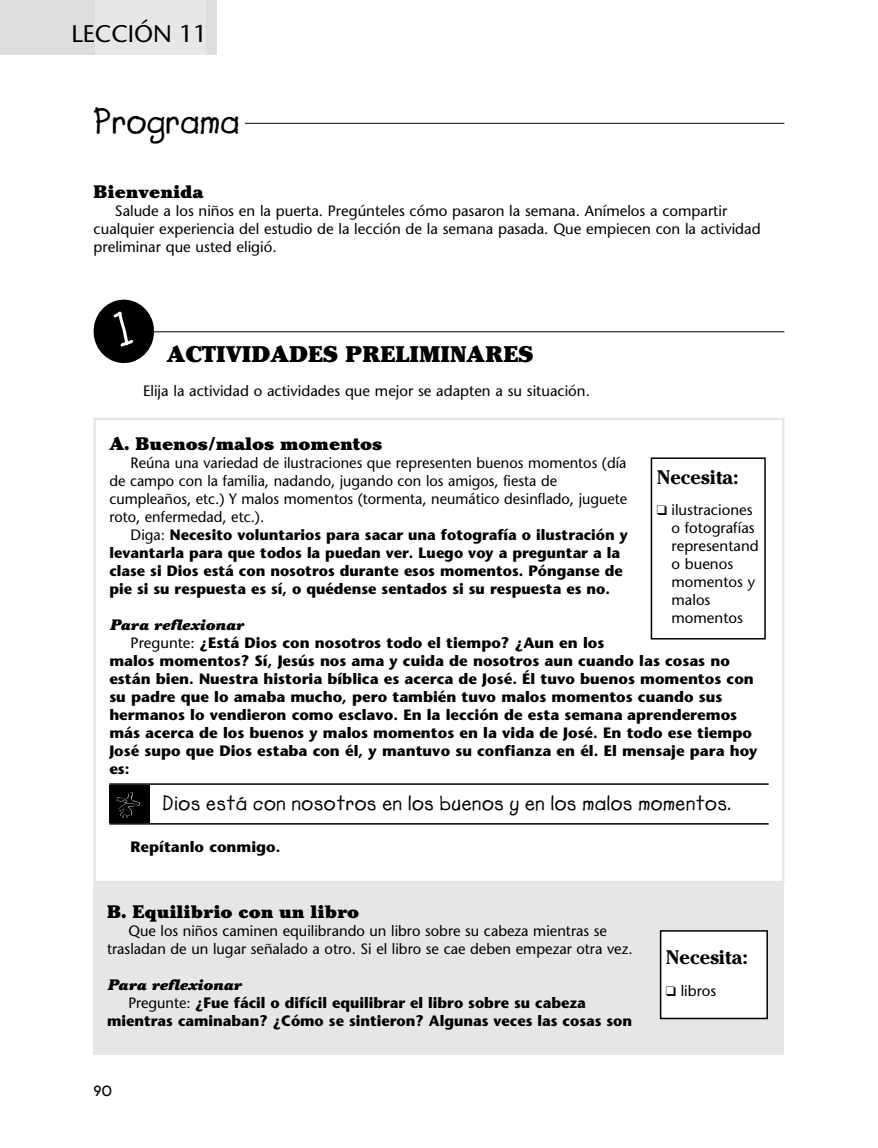
<style>
.page{position:relative;width:878px;height:1148px;background:#fff}
.page>*{position:absolute;margin:0;border:0;box-sizing:border-box;transform-origin:0 0}
.t1{font:700 36px "Lemonade";color:#000}
.t2{font:24px "Stone Sans";color:#000}
.t3{font:900 22.5px "Cheltenham";color:#000}
.t4{font:700 21px "Lemonade";letter-spacing:.025em;color:#000}
.t5{font:700 19.5px "Cheltenham";color:#000}
.t6{font:900 18px "Cheltenham";color:#000}
.t7{font:700 15px/18px "Stone Sans";color:#000}
.t8{font:15px/18px "Stone Sans";color:#000}
.t9{font:italic 900 15px "Cheltenham";color:#000}
.t10{font:700 15px "New Garden";color:#000}
.s1{font-weight:400}
</style>
<div class="page">
<div style="left:0;top:0;width:95px;height:54px;background:#dcdddf"></div>
<div style="left:95px;top:0;width:111px;height:54px;background:#e6e7e9"></div>
<div style="left:206px;top:0;width:10px;height:54px;background:#dcdddf"></div>
<hr style="left:245px;top:123px;width:539px;height:1px;background:#000">
<hr style="left:140px;top:331px;width:644px;height:1px;background:#000">
<hr style="left:109px;top:783px;width:659px;height:1px;background:#000">
<hr style="left:109px;top:823px;width:659px;height:1px;background:#000">
<div style="left:650px;top:457px;width:115px;height:182px;border:2px solid #000"></div>
<div style="left:109px;top:785px;width:41px;height:37px;background:#000"></div>
<svg style="left:117px;top:792px;width:23px;height:26px"></svg>
<div style="left:94px;top:882px;width:690px;height:172px;background:#e6e6e6"></div>
<div style="left:660px;top:930px;width:107px;height:88px;background:#fff"></div>
<div style="left:659px;top:930px;width:108px;height:89px;border:2px solid #000"></div>
<svg style="left:93px;top:299px;width:64px;height:65px"></svg>
<h2 class="t2" style="left:71px;top:24px;width:137px">LECCIÓN 11</h2>
<h1 class="t1" style="left:94px;top:99px;width:148px">Programa</h1>
<p class="t6" style="left:94px;top:185px;width:112px">Bienvenida</p>
<p class="t8" style="left:94px;top:203px;width:668px;text-indent:21px">Salude a los niños en la puerta. Pregúnteles cómo pasaron la semana. Anímelos a compartir cualquier experiencia del estudio de la lección de la semana pasada. Que empiecen con la actividad preliminar que usted eligió.</p>
<h3 class="t3" style="left:167px;top:345px;width:368px">ACTIVIDADES PRELIMINARES</h3>
<p class="t8" style="left:143px;top:383px;width:448px">Elija la actividad o actividades que mejor se adapten a su situación.</p>
<p class="t6" style="left:109px;top:437px;width:274px">A. Buenos/malos momentos</p>
<p class="t8" style="left:109px;top:455px;width:519px;text-indent:21px">Reúna una variedad de ilustraciones que representen buenos momentos (día de campo con la familia, nadando, jugando con los amigos, fiesta de cumpleaños, etc.) Y malos momentos (tormenta, neumático desinflado, juguete roto, enfermedad, etc.).</p>
<p class="t7" style="left:109px;top:527px;width:520px;text-indent:21px"><span class="s1">Diga:</span> Necesito voluntarios para sacar una fotografía o ilustración y levantarla para que todos la puedan ver. Luego voy a preguntar a la clase si Dios está con nosotros durante esos momentos. Pónganse de pie si su respuesta es sí, o quédense sentados si su respuesta es no.</p>
<p class="t9" style="left:109px;top:619px;width:136px">Para reflexionar</p>
<p class="t7" style="left:109px;top:635px;width:649px;text-indent:21px"><span class="s1">Pregunte:</span> ¿Está Dios con nosotros todo el tiempo? ¿Aun en los<br>malos momentos? Sí, Jesús nos ama y cuida de nosotros aun cuando las cosas no están bien. Nuestra historia bíblica es acerca de José. Él tuvo buenos momentos con su padre que lo amaba mucho, pero también tuvo malos momentos cuando sus hermanos lo vendieron como esclavo. En la lección de esta semana aprenderemos más acerca de los buenos y malos momentos en la vida de José. En todo ese tiempo José supo que Dios estaba con él, y mantuvo su confianza en él. El mensaje para hoy es:</p>
<h3 class="t4" style="left:162px;top:790px;width:570px">Dios está con nosotros en los buenos y en los malos momentos.</h3>
<p class="t7" style="left:131px;top:839px;width:151px">Repítanlo conmigo.</p>
<h3 class="t5" style="left:656px;top:470px;width:83px">Necesita:</h3>
<p class="t8" style="left:671px;top:502px;width:89px;text-indent:-15px">❑ ilustraciones o fotografías representand o buenos momentos y malos momentos</p>
<p class="t6" style="left:107px;top:905px;width:254px">B. Equilibrio con un libro</p>
<p class="t8" style="left:107px;top:923px;width:527px;text-align:center">Que los niños caminen equilibrando un libro sobre su cabeza mientras se trasladan de un lugar señalado a otro. Si el libro se cae deben empezar otra vez.</p>
<p class="t9" style="left:107px;top:979px;width:136px">Para reflexionar</p>
<p class="t7" style="left:107px;top:995px;width:526px;text-indent:21px"><span class="s1">Pregunte:</span> ¿Fue fácil o difícil equilibrar el libro sobre su cabeza mientras caminaban? ¿Cómo se sintieron? Algunas veces las cosas son</p>
<p class="t10" style="left:94px;top:1082px;width:20px">90</p>
<h3 class="t5" style="left:665px;top:950px;width:83px">Necesita:</h3>
<p class="t8" style="left:665px;top:982px;width:52px">❑ libros</p>
</div>
